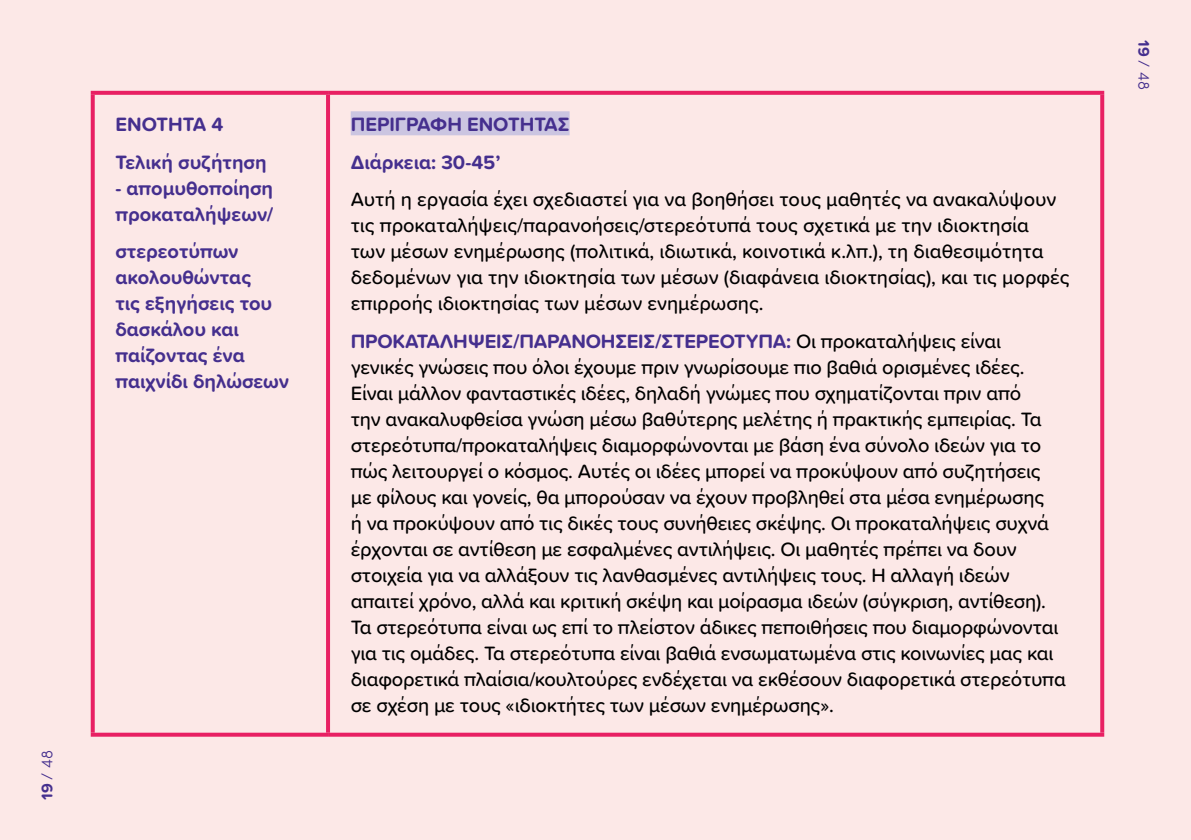
<style>
.page{position:relative;width:1191px;height:840px;background:#fff}
.page>*{position:absolute;margin:0;border:0;box-sizing:border-box;transform-origin:0 0}
.t1{font:500 20px/26px "Proxima Soft";letter-spacing:-.01em;color:#000}
.t2{font:700 20px/26px "Proxima Soft";color:#452f8e}
.t3{font:300 16px "Sofia Pro Soft";color:#452f8e}
.s1{font-family:"Proxima Soft";font-weight:700}
.s2{font-weight:700;color:#452f8e}
</style>
<div class="page">
<div style="left:0;top:0;width:1191px;height:839px;background:#fce8e7"></div>
<hr style="left:326px;top:95px;width:4px;height:637px;background:#e82063">
<svg style="left:91px;top:732px;width:237px;height:4px"></svg>
<svg style="left:328px;top:732px;width:776px;height:4px;background:#eb4279"></svg>
<svg style="left:91px;top:91px;width:237px;height:4px"></svg>
<svg style="left:91px;top:95px;width:4px;height:637px;background:#e92c6b"></svg>
<svg style="left:328px;top:91px;width:776px;height:4px;background:#e82868"></svg>
<svg style="left:1100px;top:95px;width:4px;height:637px;background:#e92c6b"></svg>
<div style="left:351px;top:111px;width:218px;height:24px;background:#cbc5e1"></div>
<p class="t3" style="left:36px;top:799px;width:51px;rotate:-90deg"><span class="s1">19</span> / 48</p>
<p class="t2" style="left:115px;top:105px;width:153px;line-height:37.4px">ΕΝΟΤΗΤΑ 4<br>Τελική συζήτηση</p>
<p class="t2" style="left:115px;top:174px;width:159px">- απομυθοποίηση προκαταλήψεων/</p>
<p class="t2" style="left:115px;top:237px;width:175px">στερεοτύπων ακολουθώντας<br>τις εξηγήσεις του δασκάλου και παίζοντας ένα παιχνίδι δηλώσεων</p>
<p class="t2" style="left:351px;top:105px;width:220px;line-height:37.4px">ΠΕΡΙΓΡΑΦΗ ΕΝΟΤΗΤΑΣ<br>Διάρκεια: 30-45’</p>
<p class="t1" style="left:351px;top:185px;width:720px">Αυτή η εργασία έχει σχεδιαστεί για να βοηθήσει τους μαθητές να ανακαλύψουν τις προκαταλήψεις/παρανοήσεις/στερεότυπά τους σχετικά με την ιδιοκτησία<br>των μέσων ενημέρωσης (πολιτικά, ιδιωτικά, κοινοτικά κ.λπ.), τη διαθεσιμότητα δεδομένων για την ιδιοκτησία των μέσων (διαφάνεια ιδιοκτησίας), και τις μορφές επιρροής ιδιοκτησίας των μέσων ενημέρωσης.</p>
<p class="t1" style="left:351px;top:327px;width:716px"><span class="s2">ΠΡΟΚΑΤΑΛΗΨΕΙΣ/ΠΑΡΑΝΟΗΣΕΙΣ/ΣΤΕΡΕΟΤΥΠΑ:</span> Οι προκαταλήψεις είναι γενικές γνώσεις που όλοι έχουμε πριν γνωρίσουμε πιο βαθιά ορισμένες ιδέες.<br>Είναι μάλλον φανταστικές ιδέες, δηλαδή γνώμες που σχηματίζονται πριν από<br>την ανακαλυφθείσα γνώση μέσω βαθύτερης μελέτης ή πρακτικής εμπειρίας. Τα στερεότυπα/προκαταλήψεις διαμορφώνονται με βάση ένα σύνολο ιδεών για το πώς λειτουργεί ο κόσμος. Αυτές οι ιδέες μπορεί να προκύψουν από συζητήσεις με φίλους και γονείς, θα μπορούσαν να έχουν προβληθεί στα μέσα ενημέρωσης<br>ή να προκύψουν από τις δικές τους συνήθειες σκέψης. Οι προκαταλήψεις συχνά έρχονται σε αντίθεση με εσφαλμένες αντιλήψεις. Οι μαθητές πρέπει να δουν στοιχεία για να αλλάξουν τις λανθασμένες αντιλήψεις τους. Η αλλαγή ιδεών απαιτεί χρόνο, αλλά και κριτική σκέψη και μοίρασμα ιδεών (σύγκριση, αντίθεση).<br>Τα στερεότυπα είναι ως επί το πλείστον άδικες πεποιθήσεις που διαμορφώνονται για τις ομάδες. Τα στερεότυπα είναι βαθιά ενσωματωμένα στις κοινωνίες μας και διαφορετικά πλαίσια/κουλτούρες ενδέχεται να εκθέσουν διαφορετικά στερεότυπα σε σχέση με τους «ιδιοκτήτες των μέσων ενημέρωσης».</p>
<p class="t3" style="left:1154px;top:40px;width:51px;rotate:90deg"><span class="s1">19</span> / 48</p>
</div>
